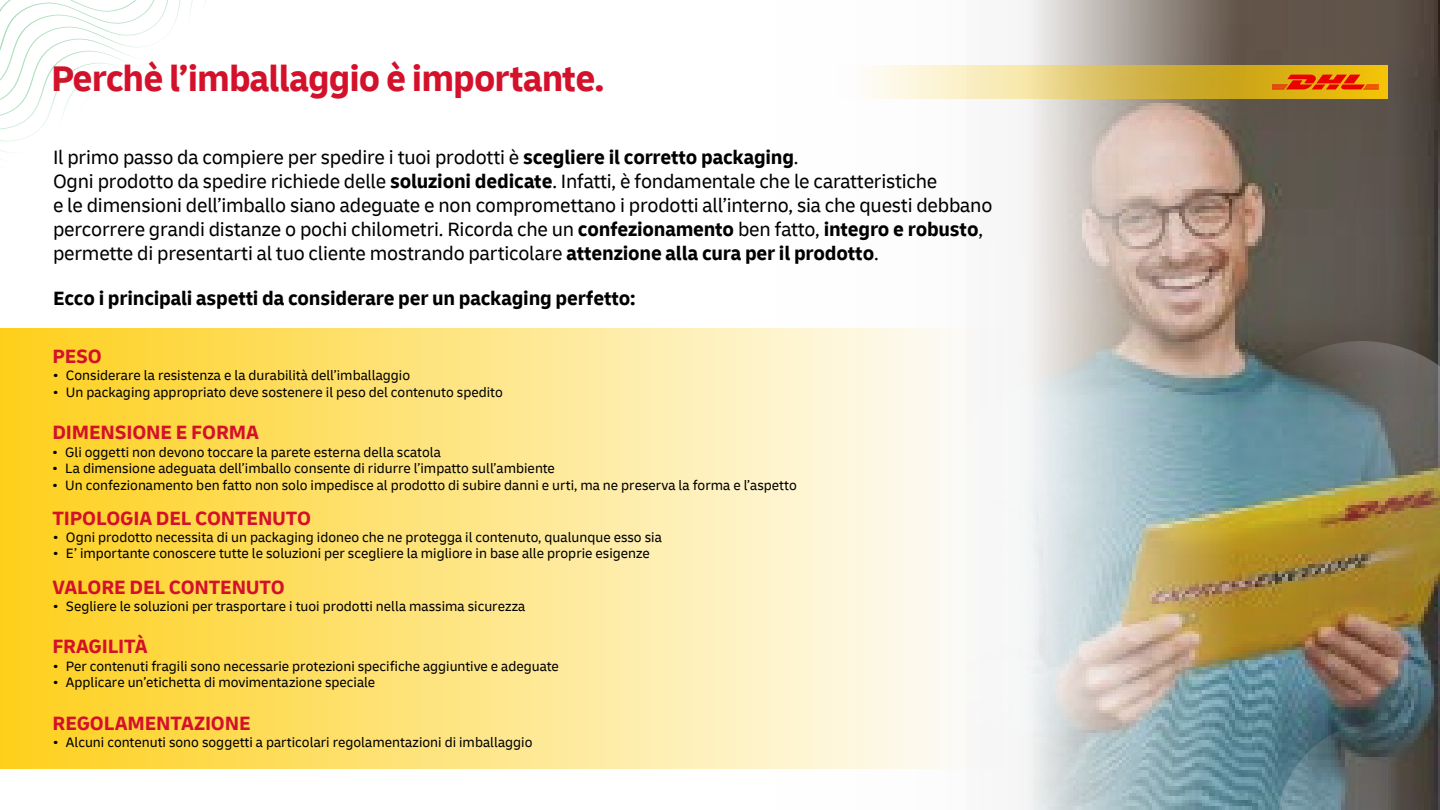
<style>
.page{position:relative;width:1440px;height:810px;background:#fff}
.page>*{position:absolute;margin:0;border:0;box-sizing:border-box;transform-origin:0 0}
.t1{font:700 37.5px "Delivery";letter-spacing:-.025em;color:#d4112a}
.t2{font:20.25px/24px "Delivery";letter-spacing:-.01em;color:#000}
.t3{font:700 20.25px "Delivery";letter-spacing:-.01em;color:#d4112a}
.t4{font:700 20.25px "Delivery";letter-spacing:-.01em;color:#000}
.t5{font:14.25px "Delivery";color:#000}
.s1{font-weight:700}
</style>
<div class="page">
<img style="left:665px;top:0;width:775px;height:810px">
<svg style="left:838px;top:65px;width:550px;height:34px"></svg>
<div style="left:0;top:328px;width:1002px;height:440px;background:linear-gradient(to right,#ffd01b,#fcfdff)"></div>
<svg style="left:1272px;top:75px;width:107px;height:14px"></svg>
<svg style="left:1278px;top:722px;width:162px;height:88px"></svg>
<svg style="left:0;top:0;width:475px;height:652px"></svg>
<h1 class="t1" style="left:51px;top:55px;width:555px">Perchè l’imballaggio è importante.</h1>
<p class="t2" style="left:53px;top:145px;width:941px">Il primo passo da compiere per spedire i tuoi prodotti è <span class="s1">scegliere il corretto packaging</span>.<br>Ogni prodotto da spedire richiede delle <span class="s1">soluzioni dedicate</span>. Infatti, è fondamentale che le caratteristiche<br>e le dimensioni dell’imballo siano adeguate e non compromettano i prodotti all’interno, sia che questi debbano percorrere grandi distanze o pochi chilometri. Ricorda che un <span class="s1">confezionamento</span> ben fatto, <span class="s1">integro e robusto</span>, permette di presentarti al tuo cliente mostrando particolare <span class="s1">attenzione alla cura per il prodotto</span>.</p>
<h2 class="t4" style="left:53px;top:286px;width:584px">Ecco i principali aspetti da considerare per un packaging perfetto:</h2>
<h2 class="t3" style="left:53px;top:343px;width:51px">PESO</h2>
<p class="t5" style="left:52px;top:367px;width:359px">• Considerare la resistenza e la durabilità dell’imballaggio</p>
<p class="t5" style="left:52px;top:384px;width:452px">• Un packaging appropriato deve sostenere il peso del contenuto spedito</p>
<h2 class="t3" style="left:53px;top:420px;width:208px">DIMENSIONE E FORMA</h2>
<p class="t5" style="left:52px;top:443px;width:391px">• Gli oggetti non devono toccare la parete esterna della scatola</p>
<p class="t5" style="left:52px;top:460px;width:505px">• La dimensione adeguata dell’imballo consente di ridurre l’impatto sull’ambiente</p>
<p class="t5" style="left:52px;top:476px;width:747px">• Un confezionamento ben fatto non solo impedisce al prodotto di subire danni e urti, ma ne preserva la forma e l’aspetto</p>
<h2 class="t3" style="left:53px;top:505px;width:260px">TIPOLOGIA DEL CONTENUTO</h2>
<p class="t5" style="left:52px;top:529px;width:611px">• Ogni prodotto necessita di un packaging idoneo che ne protegga il contenuto, qualunque esso sia</p>
<p class="t5" style="left:52px;top:545px;width:599px">• E’ importante conoscere tutte le soluzioni per scegliere la migliore in base alle proprie esigenze</p>
<h2 class="t3" style="left:53px;top:574px;width:234px">VALORE DEL CONTENUTO</h2>
<p class="t5" style="left:52px;top:598px;width:474px">• Segliere le soluzioni per trasportare i tuoi prodotti nella massima sicurezza</p>
<h2 class="t3" style="left:53px;top:634px;width:97px">FRAGILITÀ</h2>
<p class="t5" style="left:52px;top:657px;width:508px">• Per contenuti fragili sono necessarie protezioni specifiche aggiuntive e adeguate</p>
<p class="t5" style="left:52px;top:674px;width:324px">• Applicare un’etichetta di movimentazione speciale</p>
<h2 class="t3" style="left:53px;top:710px;width:200px">REGOLAMENTAZIONE</h2>
<p class="t5" style="left:52px;top:734px;width:482px">• Alcuni contenuti sono soggetti a particolari regolamentazioni di imballaggio</p>
</div>
